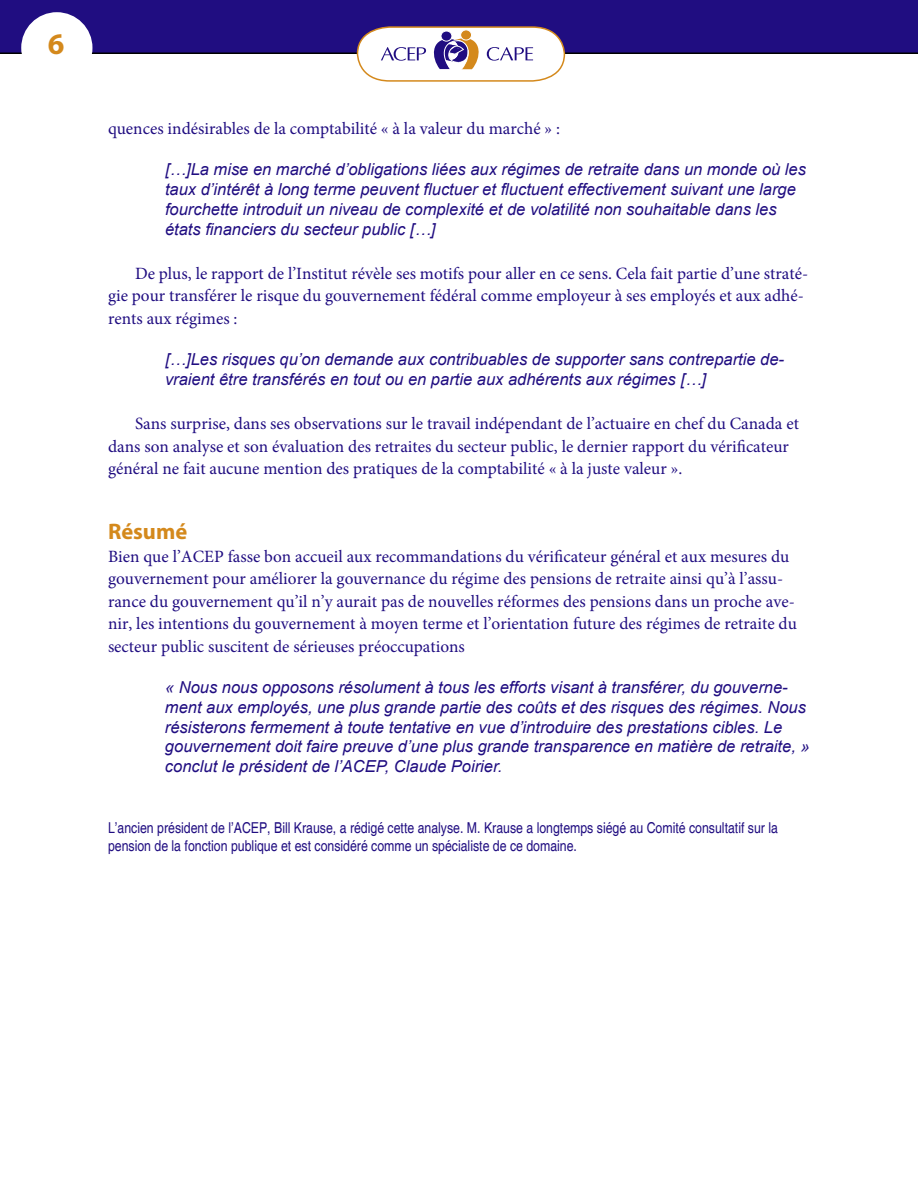
<style>
.page{position:relative;width:918px;height:1188px;background:#fff}
.page>*{position:absolute;margin:0;border:0;box-sizing:border-box;transform-origin:0 0}
.t1{font:700 22.5px "Myriad Pro";color:#d4891c}
.t2{font:17.25px/22.5px "Minion Pro";color:#200d81}
.t3{font:italic 16.5px/19.8px "Arial";color:#200d81}
.t4{font:condensed 15px/18px "Helvetica";color:#200d81}
</style>
<div class="page">
<div style="left:0;top:0;width:918px;height:54px;background:#200d81"></div>
<div style="left:21px;top:12px;width:71px;height:71px;background:#fff;border-radius:50%"></div>
<svg style="left:356px;top:26px;width:210px;height:56px"></svg>
<p class="t2" style="left:108px;top:117px;width:454px">quences indésirables de la comptabilité « à la valeur du marché » :</p>
<p class="t3" style="left:165px;top:160px;width:643px">[…]La mise en marché d’obligations liées aux régimes de retraite dans un monde où les taux d’intérêt à long terme peuvent fluctuer et fluctuent effectivement suivant une large fourchette introduit un niveau de complexité et de volatilité non souhaitable dans les états financiers du secteur public […]</p>
<p class="t2" style="left:108px;top:262px;width:702px;text-indent:27px">De plus, le rapport de l’Institut révèle ses motifs pour aller en ce sens. Cela fait partie d’une straté&shy;gie pour transférer le risque du gouvernement fédéral comme employeur à ses employés et aux adhé&shy;rents aux régimes :</p>
<p class="t3" style="left:165px;top:350px;width:621px">[…]Les risques qu’on demande aux contribuables de supporter sans contrepartie de&shy;vraient être transférés en tout ou en partie aux adhérents aux régimes […]</p>
<p class="t2" style="left:108px;top:413px;width:693px;text-indent:27px">Sans surprise, dans ses observations sur le travail indépendant de l’actuaire en chef du Canada et dans son analyse et son évaluation des retraites du secteur public, le dernier rapport du vérificateur général ne fait aucune mention des pratiques de la comptabilité « à la juste valeur ».</p>
<h1 class="t1" style="left:108px;top:517px;width:81px">Résumé</h1>
<p class="t2" style="left:108px;top:545px;width:690px">Bien que l’ACEP fasse bon accueil aux recommandations du vérificateur général et aux mesures du gouvernement pour améliorer la gouvernance du régime des pensions de retraite ainsi qu’à l’assu&shy;rance du gouvernement qu’il n’y aurait pas de nouvelles réformes des pensions dans un proche ave&shy;nir, les intentions du gouvernement à moyen terme et l’orientation future des régimes de retraite du secteur public suscitent de sérieuses préoccupations</p>
<p class="t3" style="left:165px;top:677px;width:646px">« Nous nous opposons résolument à tous les efforts visant à transférer, du gouverne&shy;ment aux employés, une plus grande partie des coûts et des risques des régimes. Nous résisterons fermement à toute tentative en vue d’introduire des prestations cibles. Le gouvernement doit faire preuve d’une plus grande transparence en matière de retraite, » conclut le président de l’ACEP, Claude Poirier.</p>
<p class="t4" style="left:108px;top:819px;width:672px">L’ancien président de l’ACEP, Bill Krause, a rédigé cette analyse. M. Krause a longtemps siégé au Comité consultatif sur la pension de la fonction publique et est considéré comme un spécialiste de ce domaine.</p>
</div>
